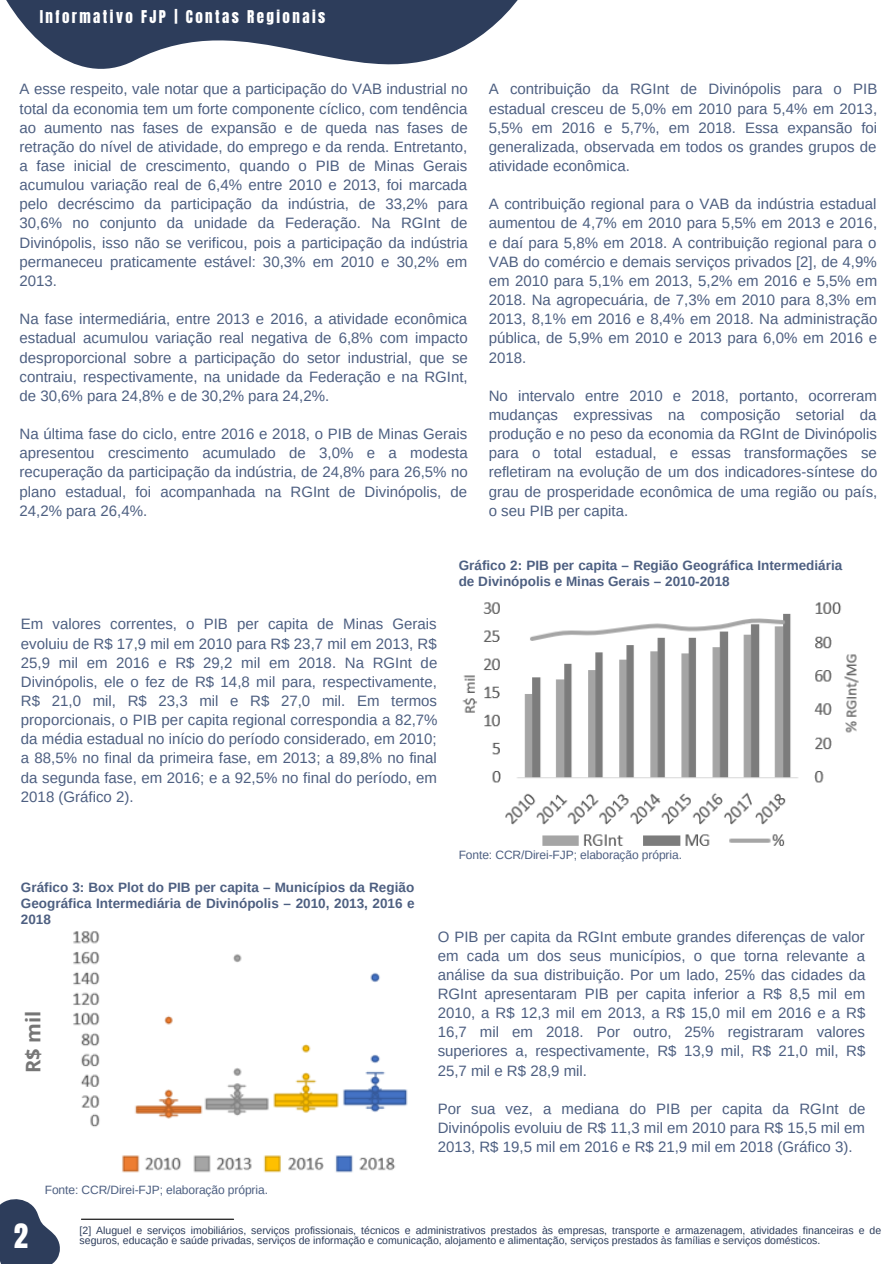
<style>
.page{position:relative;width:894px;height:1264px;background:#fff}
.page>*{position:absolute;margin:0;border:0;box-sizing:border-box;transform-origin:0 0}
.t1{font:28.8px "Anton";color:#fff}
.t2{font:700 20.1px "Open Sans";color:#545454}
.t3{font:15px/19.2px "Arimo";color:#4d5f81;text-align:justify}
.t4{font:15px "Anton";letter-spacing:.16em;color:#fff}
.t5{font:700 13.5px/15.8px "Arimo";color:#4d5f81}
.t6{font:12px "Arimo";letter-spacing:-.01em;color:#4d5f81}
.t7{font:10.5px/10.5px "Arimo";color:#2d3d5b}
</style>
<div class="page">
<svg style="left:0;top:1199px;width:60px;height:64px"></svg>
<svg style="left:6px;top:0;width:512px;height:69px;fill:#2d3d5b"></svg>
<img style="left:462px;top:602px;width:397px;height:244px">
<img style="left:73px;top:931px;width:335px;height:242px">
<hr style="left:81px;top:1218px;width:152px;height:1px;background:#000">
<p class="t4" style="left:40px;top:6px;width:287px">Informativo FJP | Contas Regionais</p>
<p class="t3" style="left:20px;top:80px;width:450px">A esse respeito, vale notar que a participação do VAB industrial no total da economia tem um forte componente cíclico, com tendência ao aumento nas fases de expansão e de queda nas fases de retração do nível de atividade, do emprego e da renda. Entretanto, a fase inicial de crescimento, quando o PIB de Minas Gerais acumulou variação real de 6,4% entre 2010 e 2013, foi marcada pelo decréscimo da participação da indústria, de 33,2% para 30,6% no conjunto da unidade da Federação. Na RGInt de Divinópolis, isso não se verificou, pois a participação da indústria permaneceu praticamente estável: 30,3% em 2010 e 30,2% em 2013.</p>
<p class="t3" style="left:20px;top:309px;width:450px">Na fase intermediária, entre 2013 e 2016, a atividade econômica estadual acumulou variação real negativa de 6,8% com impacto desproporcional sobre a participação do setor industrial, que se contraiu, respectivamente, na unidade da Federação e na RGInt, de 30,6% para 24,8% e de 30,2% para 24,2%.</p>
<p class="t3" style="left:20px;top:424px;width:450px">Na última fase do ciclo, entre 2016 e 2018, o PIB de Minas Gerais apresentou crescimento acumulado de 3,0% e a modesta recuperação da participação da indústria, de 24,8% para 26,5% no plano estadual, foi acompanhada na RGInt de Divinópolis, de 24,2% para 26,4%.</p>
<p class="t3" style="left:488px;top:80px;width:390px">A contribuição da RGInt de Divinópolis para o PIB estadual cresceu de 5,0% em 2010 para 5,4% em 2013, 5,5% em 2016 e 5,7%, em 2018. Essa expansão foi generalizada, observada em todos os grandes grupos de atividade econômica.</p>
<p class="t3" style="left:488px;top:194px;width:390px">A contribuição regional para o VAB da indústria estadual aumentou de 4,7% em 2010 para 5,5% em 2013 e 2016, e daí para 5,8% em 2018. A contribuição regional para o VAB do comércio e demais serviços privados [2], de 4,9% em 2010 para 5,1% em 2013, 5,2% em 2016 e 5,5% em 2018. Na agropecuária, de 7,3% em 2010 para 8,3% em 2013, 8,1% em 2016 e 8,4% em 2018. Na administração pública, de 5,9% em 2010 e 2013 para 6,0% em 2016 e 2018.</p>
<p class="t3" style="left:488px;top:386px;width:390px">No intervalo entre 2010 e 2018, portanto, ocorreram mudanças expressivas na composição setorial da produção e no peso da economia da RGInt de Divinópolis para o total estadual, e essas transformações se refletiram na evolução de um dos indicadores-síntese do grau de prosperidade econômica de uma região ou país, o seu PIB per capita.</p>
<p class="t3" style="left:21px;top:614px;width:418px">Em valores correntes, o PIB per capita de Minas Gerais evoluiu de R$ 17,9 mil em 2010 para R$ 23,7 mil em 2013, R$ 25,9 mil em 2016 e R$ 29,2 mil em 2018. Na RGInt de Divinópolis, ele o fez de R$ 14,8 mil para, respectivamente, R$ 21,0 mil, R$ 23,3 mil e R$ 27,0 mil. Em termos proporcionais, o PIB per capita regional correspondia a 82,7% da média estadual no início do período considerado, em 2010; a 88,5% no final da primeira fase, em 2013; a 89,8% no final da segunda fase, em 2016; e a 92,5% no final do período, em 2018 (Gráfico 2).</p>
<p class="t5" style="left:21px;top:879px;width:395px;text-align:justify">Gráfico 3: Box Plot do PIB per capita – Municípios da Região Geográfica Intermediária de Divinópolis – 2010, 2013, 2016 e 2018</p>
<p class="t5" style="left:458px;top:557px;width:385px">Gráfico 2: PIB per capita – Região Geográfica Intermediária de Divinópolis e Minas Gerais – 2010-2018</p>
<p class="t6" style="left:458px;top:848px;width:225px">Fonte: CCR/Direi-FJP; elaboração própria.</p>
<h2 class="t2" style="left:19px;top:1072px;width:64px;rotate:-90deg">R$ mil</h2>
<p class="t6" style="left:45px;top:1182px;width:225px">Fonte: CCR/Direi-FJP; elaboração própria.</p>
<p class="t3" style="left:437px;top:926px;width:429px">O PIB per capita da RGInt embute grandes diferenças de valor em cada um dos seus municípios, o que torna relevante a análise da sua distribuição. Por um lado, 25% das cidades da RGInt apresentaram PIB per capita inferior a R$ 8,5 mil em 2010, a R$ 12,3 mil em 2013, a R$ 15,0 mil em 2016 e a R$ 16,7 mil em 2018. Por outro, 25% registraram valores superiores a, respectivamente, R$ 13,9 mil, R$ 21,0 mil, R$ 25,7 mil e R$ 28,9 mil.</p>
<p class="t3" style="left:437px;top:1099px;width:429px">Por sua vez, a mediana do PIB per capita da RGInt de Divinópolis evoluiu de R$ 11,3 mil em 2010 para R$ 15,5 mil em 2013, R$ 19,5 mil em 2016 e R$ 21,9 mil em 2018 (Gráfico 3).</p>
<p class="t1" style="left:14px;top:1214px;width:16px">2</p>
<p class="t7" style="left:80px;top:1224px;width:803px">[2] Aluguel e serviços imobiliários, serviços profissionais, técnicos e administrativos prestados às empresas, transporte e armazenagem, atividades financeiras e de seguros, educação e saúde privadas, serviços de informação e comunicação, alojamento e alimentação, serviços prestados às famílias e serviços domésticos.</p>
</div>
